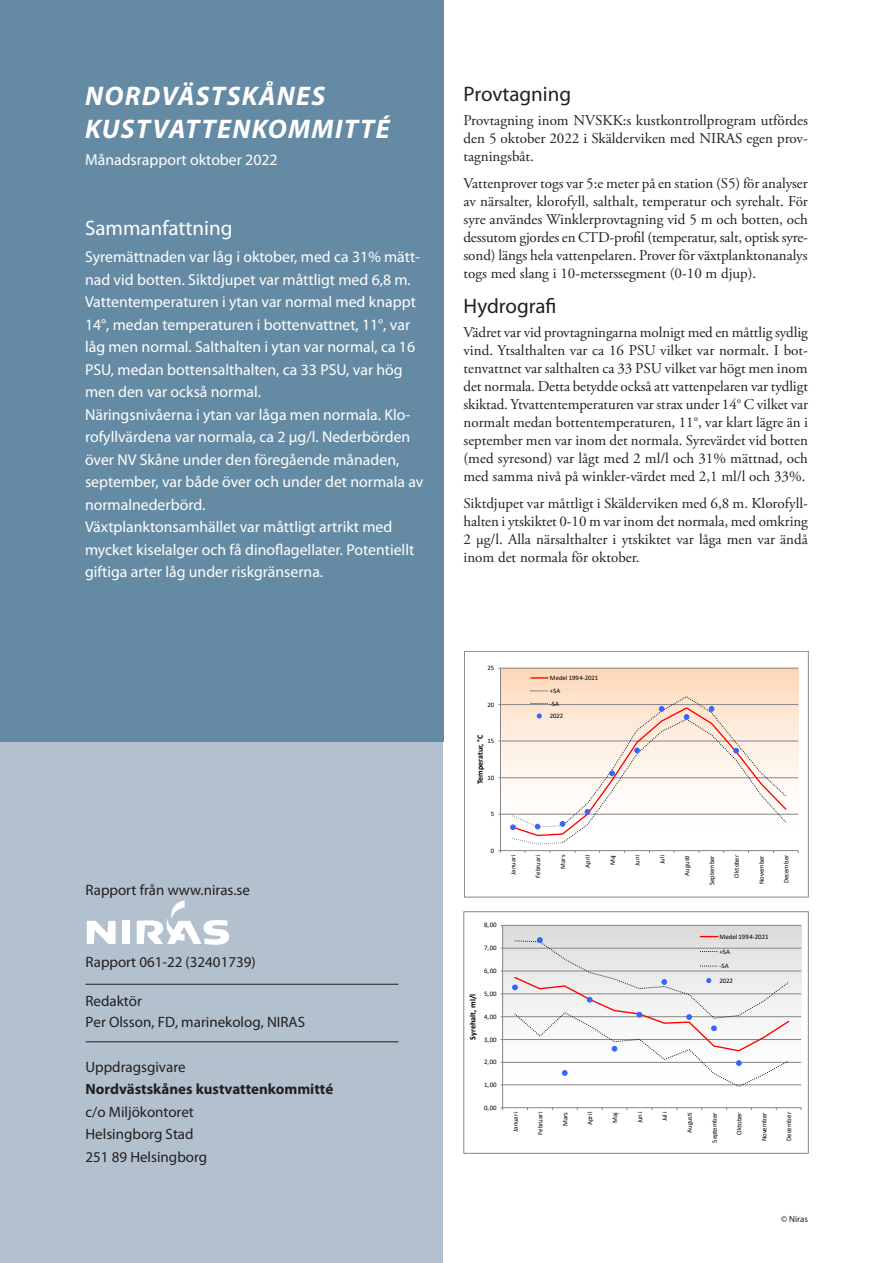
<style>
.page{position:relative;width:893px;height:1263px;background:#fff}
.page>*{position:absolute;margin:0;border:0;box-sizing:border-box;transform-origin:0 0}
.t1{font:italic 700 27px "Myriad Pro";letter-spacing:.05em;color:#fff}
.Mellanrubrik{font:21px "Myriad Pro";color:#231f20}
.t2{font:21px "Myriad Pro";color:#fff}
.bröd_sammanfatnning{font:15.75px/22.5px "Myriad Pro";color:#fff}
.Body_Text{font:15px/18px "Adobe Garamond Pro";color:#231f20;text-align:justify}
.Body_Text-2{font:15px "Myriad Pro";color:#231f20}
.Mellanrubrik-2{font:700 15px "Myriad Pro";color:#231f20}
.t3{font:9px "Myriad Pro";color:#231f20}
.t4{font:700 8.25px "Calibri";color:#000}
.t5{font:700 8.1px "Calibri";color:#000}
.t6{font:6.75px/12.8px "Calibri";letter-spacing:-.005em;color:#000}
</style>
<div class="page">
<div style="left:0;top:538px;width:443px;height:725px;background:#b3c1ce"></div>
<div style="left:0;top:1px;width:443px;height:741px;background:#658ba4"></div>
<hr style="left:86px;top:984px;width:312px;height:1px;background:#231f20">
<hr style="left:86px;top:1041px;width:312px;height:1px;background:#231f20">
<svg style="left:87px;top:921px;width:29px;height:23px"></svg>
<div style="left:122px;top:921px;width:8px;height:23px;background:#fff"></div>
<svg style="left:137px;top:900px;width:92px;height:45px"></svg>
<div style="left:500px;top:668px;width:298px;height:182px;background:linear-gradient(to bottom,#fcdbc0,#fff)"></div>
<hr style="left:500px;top:814px;width:298px;height:1px;background:#868686">
<hr style="left:500px;top:777px;width:298px;height:1px;background:#868686">
<hr style="left:500px;top:741px;width:298px;height:1px;background:#868686">
<hr style="left:500px;top:704px;width:298px;height:1px;background:#868686">
<hr style="left:500px;top:668px;width:298px;height:1px;background:#868686">
<hr style="left:500px;top:668px;width:1px;height:182px;background:#868686">
<hr style="left:500px;top:850px;width:298px;height:1px;background:#868686">
<svg style="left:531px;top:677px;width:17px;height:2px"></svg>
<svg style="left:530px;top:690px;width:18px;height:1px"></svg>
<svg style="left:510px;top:697px;width:278px;height:147px"></svg>
<div style="left:464px;top:651px;width:345px;height:246px;border:1px solid #868686"></div>
<div style="left:503px;top:925px;width:298px;height:183px;background:linear-gradient(to bottom,#dedfde,#fff)"></div>
<hr style="left:503px;top:1084px;width:298px;height:1px;background:#868686">
<hr style="left:503px;top:1062px;width:298px;height:1px;background:#868686">
<hr style="left:503px;top:1039px;width:298px;height:1px;background:#868686">
<hr style="left:503px;top:1016px;width:298px;height:1px;background:#868686">
<hr style="left:503px;top:993px;width:298px;height:1px;background:#868686">
<hr style="left:503px;top:971px;width:298px;height:1px;background:#868686">
<hr style="left:503px;top:948px;width:298px;height:1px;background:#868686">
<hr style="left:503px;top:925px;width:298px;height:1px;background:#868686">
<hr style="left:502px;top:925px;width:1px;height:183px;background:#868686">
<hr style="left:503px;top:1107px;width:298px;height:1px;background:#868686">
<svg style="left:512px;top:936px;width:278px;height:150px"></svg>
<div style="left:463px;top:911px;width:346px;height:242px;border:1px solid #868686"></div>
<p class="t1" style="left:85px;top:79px;width:242px">NORDVÄSTSKÅNES</p>
<p class="t1" style="left:85px;top:112px;width:306px">KUSTVATTENKOMMITTÉ</p>
<p class="bröd_sammanfatnning" style="left:85px;top:148px;width:194px">Månadsrapport oktober 2022</p>
<p class="t2" style="left:85px;top:215px;width:149px">Sammanfattning</p>
<p class="bröd_sammanfatnning" style="left:85px;top:245px;width:336px">Syremättnaden var låg i oktober, med ca 31% mätt&shy;nad vid botten. Siktdjupet var måttligt med 6,8 m.<br>Vattentemperaturen i ytan var normal med knappt 14°, medan temperaturen i bottenvattnet, 11°, var låg men normal. Salthalten i ytan var normal, ca 16<br>PSU, medan bottensalthalten, ca 33 PSU, var hög men den var också normal.</p>
<p class="bröd_sammanfatnning" style="left:85px;top:403px;width:340px">Näringsnivåerna i ytan var låga men normala. Klo&shy;rofyllvärdena var normala, ca 2 µg/l. Nederbörden över NV Skåne under den föregående månaden, september, var både över och under det normala av normalnederbörd.</p>
<p class="bröd_sammanfatnning" style="left:85px;top:515px;width:331px">Växtplanktonsamhället var måttligt artrikt med mycket kiselalger och få dinoflagellater. Potentiellt giftiga arter låg under riskgränserna.</p>
<p class="Body_Text-2" style="left:86px;top:880px;width:166px">Rapport från www.niras.se</p>
<p class="Body_Text-2" style="left:86px;top:952px;width:172px">Rapport 061-22 (32401739)</p>
<p class="Body_Text-2" style="left:86px;top:991px;width:58px">Redaktör</p>
<p class="Body_Text-2" style="left:86px;top:1012px;width:221px">Per Olsson, FD, marinekolog, NIRAS</p>
<p class="Body_Text-2" style="left:86px;top:1057px;width:102px">Uppdragsgivare</p>
<p class="Mellanrubrik-2" style="left:86px;top:1079px;width:249px">Nordvästskånes kustvattenkommitté</p>
<p class="Body_Text-2" style="left:86px;top:1102px;width:110px">c/o Miljökontoret</p>
<p class="Body_Text-2" style="left:86px;top:1125px;width:110px">Helsingborg Stad</p>
<p class="Body_Text-2" style="left:86px;top:1147px;width:123px">251 89 Helsingborg</p>
<p class="Mellanrubrik" style="left:463px;top:81px;width:109px">Provtagning</p>
<p class="Body_Text" style="left:463px;top:112px;width:346px">Provtagning inom NVSKK:s kustkontrollprogram utfördes den 5 oktober 2022 i Skälderviken med NIRAS egen prov&shy;tagningsbåt.</p>
<p class="Body_Text" style="left:463px;top:175px;width:346px">Vattenprover togs var 5:e meter på en station (S5) för analyser av närsalter, klorofyll, salthalt, temperatur och syrehalt. För syre användes Winklerprovtagning vid 5 m och botten, och dessutom gjordes en CTD-profil (temperatur, salt, optisk syre&shy;sond) längs hela vattenpelaren. Prover för växtplanktonanalys togs med slang i 10-meterssegment (0-10 m djup).</p>
<p class="Mellanrubrik" style="left:463px;top:293px;width:95px">Hydrografi</p>
<p class="Body_Text" style="left:463px;top:324px;width:346px">Vädret var vid provtagningarna molnigt med en måttlig sydlig vind. Ytsalthalten var ca 16 PSU vilket var normalt. I bot&shy;tenvattnet var salthalten ca 33 PSU vilket var högt men inom det normala. Detta betydde också att vattenpelaren var tydligt skiktad. Ytvattentemperaturen var strax under 14° C vilket var normalt medan bottentemperaturen, 11°, var klart lägre än i september men var inom det normala. Syrevärdet vid botten (med syresond) var lågt med 2 ml/l och 31% mättnad, och med samma nivå på winkler-värdet med 2,1 ml/l och 33%.</p>
<p class="Body_Text" style="left:463px;top:495px;width:346px">Siktdjupet var måttligt i Skälderviken med 6,8 m. Klorofyll&shy;halten i ytskiktet 0-10 m var inom det normala, med omkring 2 µg/l. Alla närsalthalter i ytskiktet var låga men var ändå inom det normala för oktober.</p>
<p class="t6" style="left:487px;top:661px;width:8px">25</p>
<p class="t6" style="left:487px;top:698px;width:8px">20</p>
<p class="t5" style="left:474px;top:784px;width:51px;rotate:-90deg">Temperatur, °C</p>
<p class="t6" style="left:487px;top:734px;width:8px">15</p>
<p class="t6" style="left:487px;top:771px;width:8px">10</p>
<p class="t6" style="left:491px;top:807px;width:5px">5</p>
<p class="t6" style="left:491px;top:844px;width:5px">0</p>
<p class="t6" style="left:550px;top:671px;width:50px">Medel 1994-2021 +SA<br>-SA<br>2022</p>
<p class="t6" style="left:507px;top:874px;width:21px;rotate:-90deg">Januari</p>
<p class="t6" style="left:531px;top:878px;width:25px;rotate:-90deg">Februari</p>
<p class="t6" style="left:556px;top:869px;width:16px;rotate:-90deg">Mars</p>
<p class="t6" style="left:581px;top:868px;width:15px;rotate:-90deg">April</p>
<p class="t6" style="left:606px;top:865px;width:12px;rotate:-90deg">Maj</p>
<p class="t6" style="left:631px;top:866px;width:12px;rotate:-90deg">Juni</p>
<p class="t6" style="left:656px;top:864px;width:10px;rotate:-90deg">Juli</p>
<p class="t6" style="left:680px;top:875px;width:22px;rotate:-90deg">Augusti</p>
<p class="t6" style="left:705px;top:885px;width:31px;rotate:-90deg">September</p>
<p class="t6" style="left:730px;top:877px;width:24px;rotate:-90deg">Oktober</p>
<p class="t6" style="left:755px;top:884px;width:30px;rotate:-90deg">November</p>
<p class="t6" style="left:780px;top:883px;width:30px;rotate:-90deg">December</p>
<p class="t6" style="left:484px;top:918px;width:14px">8,00</p>
<p class="t6" style="left:484px;top:941px;width:14px">7,00</p>
<p class="t6" style="left:484px;top:964px;width:14px">6,00</p>
<p class="t6" style="left:484px;top:987px;width:14px">5,00</p>
<p class="t4" style="left:467px;top:1040px;width:47px;rotate:-90deg">Syrehalt, ml/l</p>
<p class="t6" style="left:484px;top:1010px;width:14px">4,00</p>
<p class="t6" style="left:484px;top:1033px;width:14px">3,00</p>
<p class="t6" style="left:484px;top:1055px;width:14px">2,00</p>
<p class="t6" style="left:484px;top:1078px;width:14px">1,00</p>
<p class="t6" style="left:484px;top:1101px;width:14px">0,00</p>
<p class="t6" style="left:719px;top:929px;width:51px;line-height:14.7px">Medel 1994-2021 +SA<br>-SA<br>2022</p>
<p class="t6" style="left:509px;top:1132px;width:21px;rotate:-90deg">Januari</p>
<p class="t6" style="left:534px;top:1135px;width:25px;rotate:-90deg">Februari</p>
<p class="t6" style="left:559px;top:1126px;width:16px;rotate:-90deg">Mars</p>
<p class="t6" style="left:583px;top:1125px;width:15px;rotate:-90deg">April</p>
<p class="t6" style="left:608px;top:1123px;width:12px;rotate:-90deg">Maj</p>
<p class="t6" style="left:633px;top:1123px;width:13px;rotate:-90deg">Juni</p>
<p class="t6" style="left:658px;top:1121px;width:11px;rotate:-90deg">Juli</p>
<p class="t6" style="left:683px;top:1133px;width:22px;rotate:-90deg">Augusti</p>
<p class="t6" style="left:708px;top:1143px;width:32px;rotate:-90deg">September</p>
<p class="t6" style="left:733px;top:1135px;width:24px;rotate:-90deg">Oktober</p>
<p class="t6" style="left:758px;top:1141px;width:30px;rotate:-90deg">November</p>
<p class="t6" style="left:782px;top:1141px;width:30px;rotate:-90deg">December</p>
<p class="t3" style="left:781px;top:1213px;width:28px">© Niras</p>
</div>
